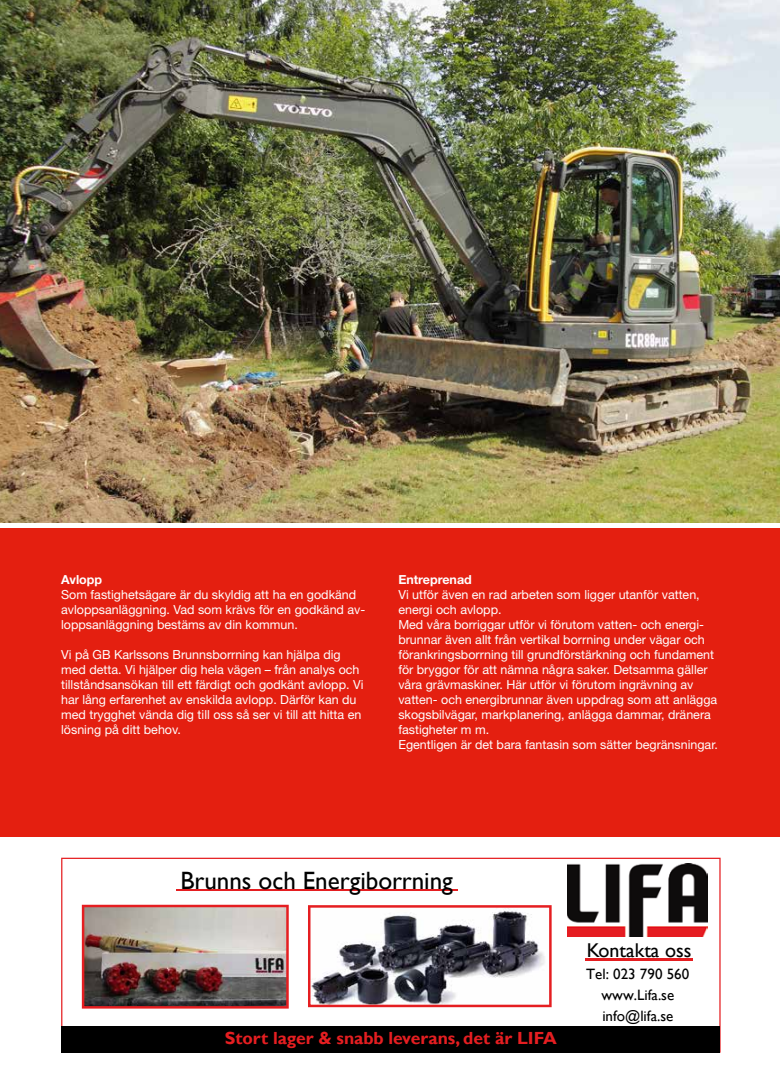
<style>
.page{position:relative;width:780px;height:1081px;background:#fff}
.page>*{position:absolute;margin:0;border:0;box-sizing:border-box;transform-origin:0 0}
.t1{font:25px "Gill Sans";color:#000}
.t2{font:20px "Gill Sans";color:#000}
.t3{font:700 17.5px "Gill Sans";color:#e51e21}
.t4{font:15px/20.8px "Gill Sans";color:#000;text-align:center}
.t5{font:12.5px/15px "Helvetica Neue LT Std";color:#fff}
.t6{font:700 12.5px "Helvetica Neue LT Std";color:#fff}
</style>
<div class="page">
<div style="left:0;top:528px;width:780px;height:308px;background:#e41f10"></div>
<svg style="left:61px;top:857px;width:659px;height:195px"></svg>
<img style="left:567px;top:863px;width:140px;height:73px">
<svg style="left:308px;top:905px;width:243px;height:102px"></svg>
<div style="left:61px;top:1026px;width:658px;height:26px;background:#000"></div>
<hr style="left:584px;top:958px;width:108px;height:2px;background:#e51e21">
<hr style="left:175px;top:889px;width:282px;height:1px;background:#e51e21">
<img style="left:82px;top:905px;width:207px;height:103px">
<img style="left:0;top:0;width:780px;height:523px">
<p class="t6" style="left:61px;top:572px;width:42px">Avlopp</p>
<p class="t5" style="left:61px;top:587px;width:306px">Som fastighetsägare är du skyldig att ha en godkänd avloppsanläggning. Vad som krävs för en godkänd av&shy;loppsanläggning bestäms av din kommun.</p>
<p class="t5" style="left:61px;top:647px;width:304px">Vi på GB Karlssons Brunnsborrning kan hjälpa dig med detta. Vi hjälper dig hela vägen – från analys och tillståndsansökan till ett färdigt och godkänt avlopp. Vi har lång erfarenhet av enskilda avlopp. Därför kan du med trygghet vända dig till oss så ser vi till att hitta en lösning på ditt behov.</p>
<p class="t6" style="left:398px;top:572px;width:75px">Entreprenad</p>
<p class="t5" style="left:398px;top:587px;width:321px">Vi utför även en rad arbeten som ligger utanför vatten, energi och avlopp.<br>Med våra borriggar utför vi förutom vatten- och energi&shy;brunnar även allt från vertikal borrning under vägar och förankringsborrning till grundförstärkning och fundament för bryggor för att nämna några saker. Detsamma gäller våra grävmaskiner. Här utför vi förutom ingrävning av vatten- och energibrunnar även uppdrag som att anlägga skogsbilvägar, markplanering, anlägga dammar, dränera fastigheter m m.<br>Egentligen är det bara fantasin som sätter begränsningar.</p>
<h1 class="t1" style="left:180px;top:866px;width:274px">Brunns och Energiborrning</h1>
<h3 class="t3" style="left:225px;top:1028px;width:334px">Stort lager &amp; snabb leverans, det är LIFA</h3>
<h2 class="t2" style="left:586px;top:938px;width:106px">Kontakta oss</h2>
<p class="t4" style="left:586px;top:964px;width:104px">Tel: 023 790 560 www.Lifa.se info@lifa.se</p>
</div>
